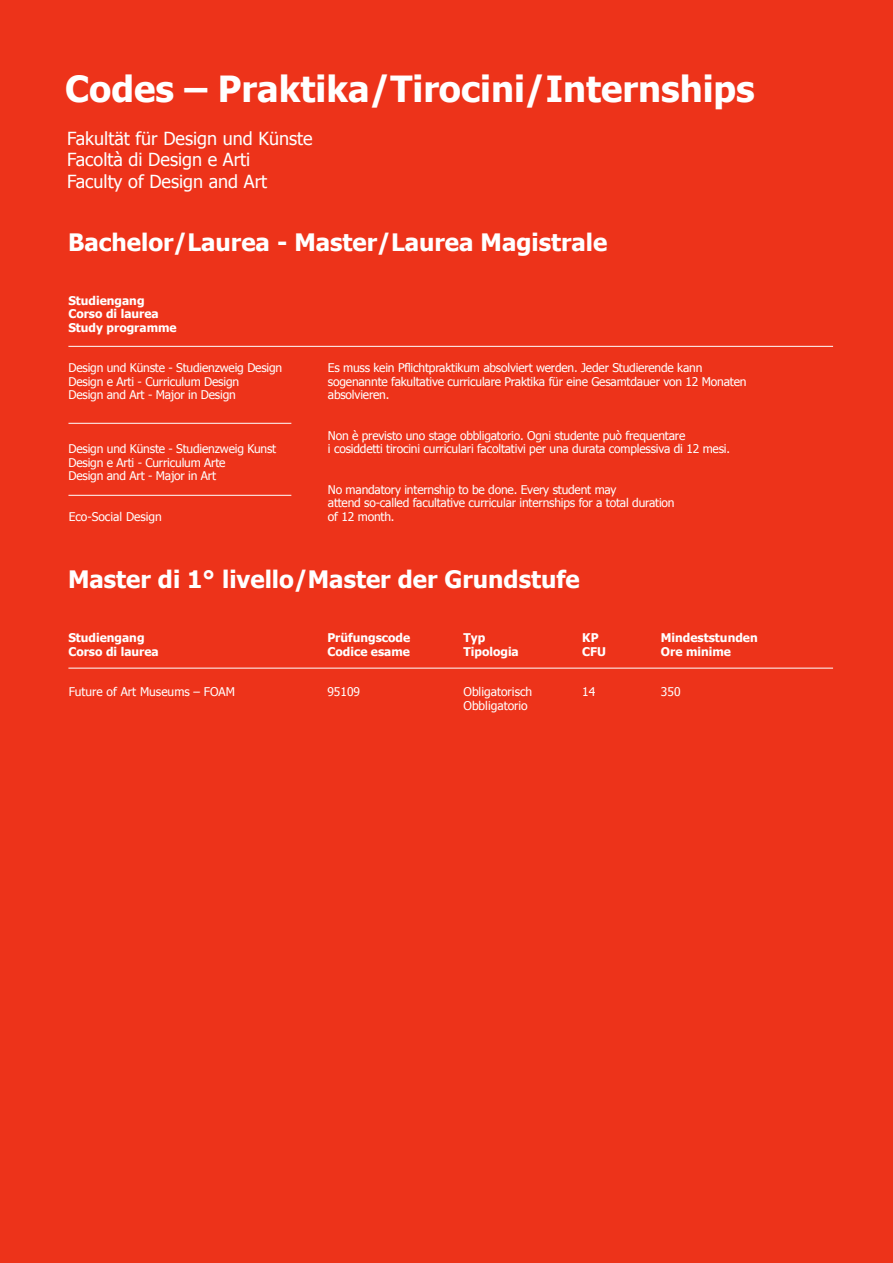
<style>
.page{position:relative;width:893px;height:1263px;background:#ed331a}
.page>*{position:absolute;margin:0;border:0;box-sizing:border-box;transform-origin:0 0}
.t1{font:700 36px "Tahoma";color:#fff}
.t2{font:700 24px "Tahoma";color:#fff}
.t3{font:18px/21.6px "Tahoma";color:#fff}
.t4{font:12px/13.5px "Tahoma";letter-spacing:-.015em;color:#fff}
.t5{font:700 12px/13.5px "Tahoma";color:#fff}
</style>
<div class="page">
<hr style="left:68px;top:423px;width:223px;height:1px;background:#fff">
<hr style="left:68px;top:495px;width:223px;height:1px;background:#fff">
<hr style="left:68px;top:346px;width:765px;height:1px;background:#fff">
<hr style="left:68px;top:668px;width:765px;height:1px;background:#fff">
<h1 class="t1" style="left:65px;top:63px;width:691px">Codes – Praktika/Tirocini/Internships</h1>
<h3 class="t3" style="left:67px;top:127px;width:247px">Fakultät für Design und Künste<br>Facoltà di Design e Arti<br>Faculty of Design and Art</h3>
<h2 class="t2" style="left:68px;top:225px;width:541px">Bachelor/Laurea - Master/Laurea Magistrale</h2>
<p class="t5" style="left:68px;top:293px;width:110px">Studiengang<br>Corso di laurea<br>Study programme</p>
<p class="t4" style="left:68px;top:360px;width:215px">Design und Künste - Studienzweig Design<br>Design e Arti - Curriculum Design<br>Design and Art - Major in Design</p>
<p class="t4" style="left:328px;top:360px;width:420px">Es muss kein Pflichtpraktikum absolviert werden. Jeder Studierende kann sogenannte fakultative curriculare Praktika für eine Gesamtdauer von 12 Monaten absolvieren.</p>
<p class="t4" style="left:328px;top:428px;width:404px">Non è previsto uno stage obbligatorio. Ogni studente può frequentare<br>i cosiddetti tirocini curriculari facoltativi per una durata complessiva di 12 mesi.</p>
<p class="t4" style="left:328px;top:482px;width:348px">No mandatory internship to be done. Every student may<br>attend so-called facultative curricular internships for a total duration of 12 month.</p>
<p class="t4" style="left:68px;top:441px;width:209px">Design und Künste - Studienzweig Kunst<br>Design e Arti - Curriculum Arte<br>Design and Art - Major in Art</p>
<p class="t4" style="left:69px;top:509px;width:95px">Eco-Social Design</p>
<h2 class="t2" style="left:68px;top:562px;width:513px">Master di 1° livello/Master der Grundstufe</h2>
<p class="t5" style="left:327px;top:630px;width:84px">Prüfungscode<br>Codice esame</p>
<p class="t5" style="left:463px;top:630px;width:57px">Typ<br>Tipologia</p>
<p class="t5" style="left:661px;top:630px;width:98px">Mindeststunden<br>Ore minime</p>
<p class="t4" style="left:327px;top:684px;width:34px">95109</p>
<p class="t4" style="left:463px;top:684px;width:70px">Obligatorisch<br>Obbligatorio</p>
<p class="t4" style="left:582px;top:684px;width:15px">14</p>
<p class="t4" style="left:661px;top:684px;width:21px">350</p>
<p class="t5" style="left:68px;top:630px;width:92px">Studiengang<br>Corso di laurea</p>
<p class="t5" style="left:582px;top:630px;width:25px">KP<br>CFU</p>
<p class="t4" style="left:69px;top:684px;width:168px">Future of Art Museums – FOAM</p>
</div>
